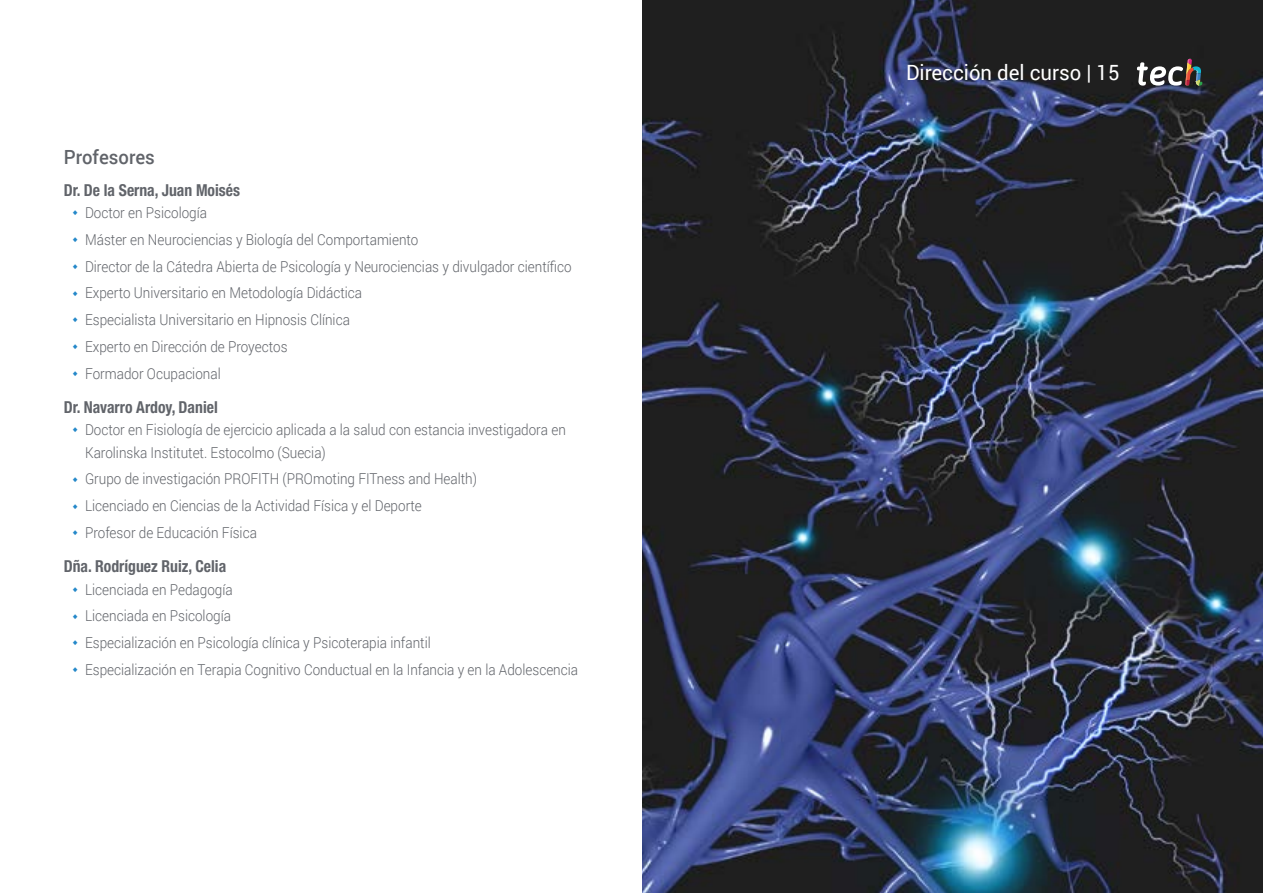
<style>
.page{position:relative;width:1263px;height:893px;background:#fff}
.page>*{position:absolute;margin:0;border:0;box-sizing:border-box;transform-origin:0 0}
.t1{font:21px "Roboto";color:#fff}
.t2{font:500 19.5px "Roboto";color:#61646a;scale:.95 1}
.t3{font:700 condensed 16.5px "Helvetica Neue LT Std";color:#61646a;scale:.95 1}
.t4{font:300 15px/26.7px "Roboto";color:#61646a;scale:.9 1}
</style>
<div class="page">
<img style="left:642px;top:0;width:621px;height:893px">
<svg style="left:1137px;top:59px;width:65px;height:27px"></svg>
<h2 class="t2" style="left:64px;top:143px;width:97px">Profesores</h2>
<p class="t3" style="left:64px;top:180px;width:187px">Dr. De la Serna, Juan Moisés</p>
<p class="t4" style="left:85px;top:199px;width:542px">Doctor en Psicología<br>Máster en Neurociencias y Biología del Comportamiento<br>Director de la Cátedra Abierta de Psicología y Neurociencias y divulgador científico Experto Universitario en Metodología Didáctica<br>Especialista Universitario en Hipnosis Clínica<br>Experto en Dirección de Proyectos<br>Formador Ocupacional</p>
<p class="t3" style="left:64px;top:397px;width:164px">Dr. Navarro Ardoy, Daniel</p>
<p class="t4" style="left:85px;top:418px;width:536px;line-height:22.5px">Doctor en Fisiología de ejercicio aplicada a la salud con estancia investigadora en<br>Karolinska Institutet. Estocolmo (Suecia)</p>
<p class="t4" style="left:85px;top:465px;width:437px">Grupo de investigación PROFITH (PROmoting FITness and Health)<br>Licenciado en Ciencias de la Actividad Física y el Deporte<br>Profesor de Educación Física</p>
<p class="t3" style="left:64px;top:556px;width:172px">Dña. Rodríguez Ruiz, Celia</p>
<p class="t4" style="left:85px;top:575px;width:549px">Licenciada en Pedagogía<br>Licenciada en Psicología<br>Especialización en Psicología clínica y Psicoterapia infantil<br>Especialización en Terapia Cognitivo Conductual en la Infancia y en la Adolescencia</p>
<h1 class="t1" style="left:906px;top:57px;width:215px">Dirección del curso | 15</h1>
</div>
